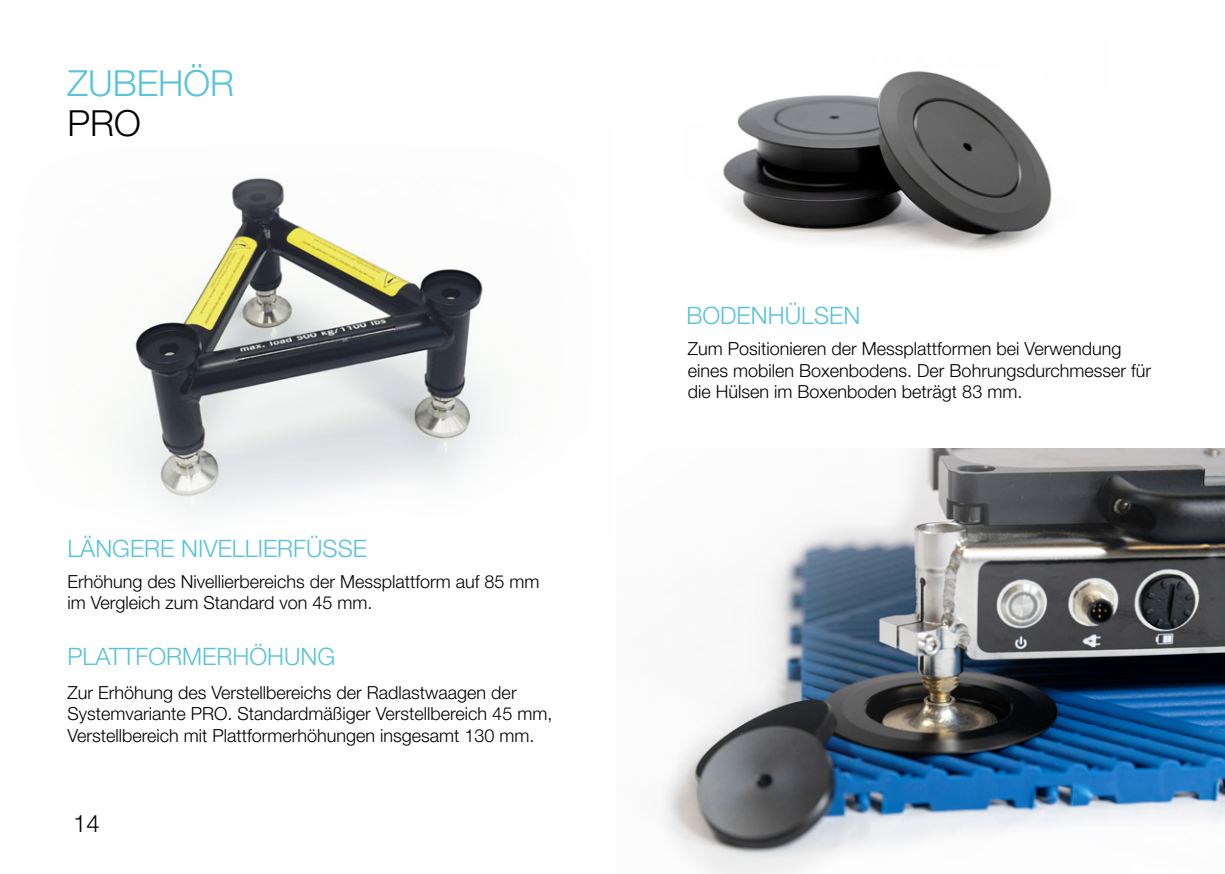
<style>
.page{position:relative;width:1225px;height:874px;background:#fff}
.page>*{position:absolute;margin:0;border:0;box-sizing:border-box;transform-origin:0 0}
.t1{font:300 36px "Helvetica Neue LT Std";color:#59c2dc}
.t2{font:300 36px "Helvetica Neue LT Std";color:#000}
.t3{font:300 24px "Helvetica Neue LT Std";color:#57c2dc}
.t4{font:300 24px "Helvetica Neue LT Std";color:#000}
.t5{font:300 18px/21.6px "Helvetica Neue LT Std";color:#000}
</style>
<div class="page">
<img style="left:128px;top:178px;width:363px;height:333px">
<img style="left:723px;top:71px;width:329px;height:180px">
<img style="left:664px;top:448px;width:561px;height:425px">
<p class="t1" style="left:67px;top:61px;width:168px">ZUBEHÖR</p>
<p class="t2" style="left:67px;top:101px;width:75px">PRO</p>
<p class="t3" style="left:67px;top:534px;width:301px">LÄNGERE NIVELLIERFÜSSE</p>
<p class="t5" style="left:67px;top:570px;width:474px">Erhöhung des Nivellierbereichs der Messplattform auf 85 mm im Vergleich zum Standard von 45 mm.</p>
<p class="t3" style="left:67px;top:641px;width:269px">PLATTFORMERHÖHUNG</p>
<p class="t5" style="left:67px;top:680px;width:486px">Zur Erhöhung des Verstellbereichs der Radlastwaagen der<br>Systemvariante PRO. Standardmäßiger Verstellbereich 45 mm,<br>Verstellbereich mit Plattformerhöhungen insgesamt 130 mm.</p>
<h2 class="t4" style="left:73px;top:807px;width:28px">14</h2>
<p class="t3" style="left:686px;top:300px;width:175px">BODENHÜLSEN</p>
<p class="t5" style="left:688px;top:337px;width:465px">Zum Positionieren der Messplattformen bei Verwendung eines mobilen Boxenbodens. Der Bohrungsdurchmesser für die Hülsen im Boxenboden beträgt 83 mm.</p>
</div>
